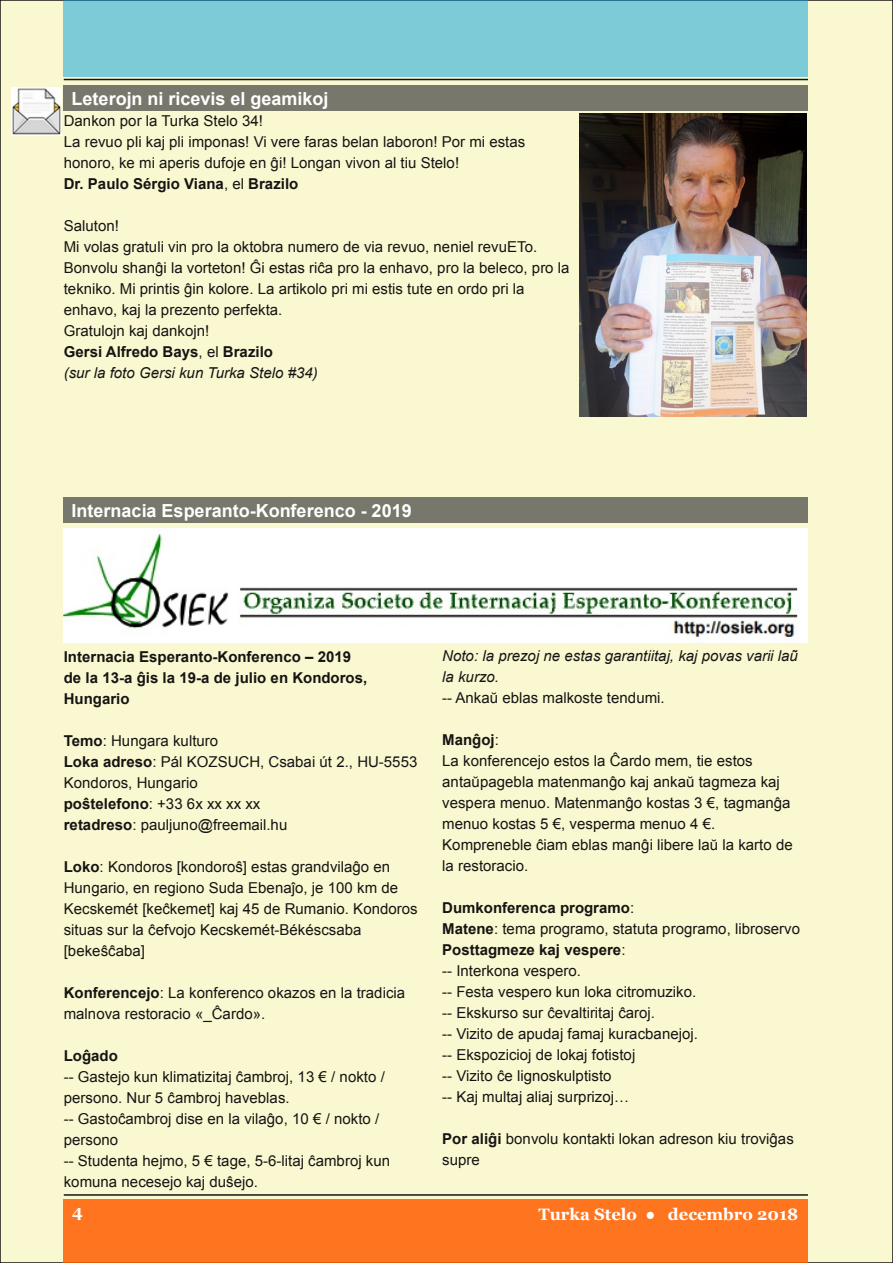
<style>
.page{position:relative;width:893px;height:1263px;background:#faf8d0}
.page>*{position:absolute;margin:0;border:0;box-sizing:border-box;transform-origin:0 0}
.t1{font:700 18px "Arial";color:#fff}
.t2{font:700 16.5px "Georgia";color:#fff}
.t3{font:15px/21px "Arial";letter-spacing:.005em;color:#161413}
.t4{font:700 15px/21px "Arial";color:#161413}
.t5{font:italic 15px/21px "Arial";letter-spacing:.005em;color:#161413}
.s1{font-weight:700}
.s2{font-style:italic}
</style>
<div class="page">
<div style="left:64px;top:1199px;width:744px;height:64px;background:#fe741f"></div>
<hr style="left:64px;top:1194px;width:744px;height:2px;background:#161413">
<div style="left:64px;top:0;width:744px;height:77px;background:#7dcbd7"></div>
<hr style="left:64px;top:79px;width:744px;height:1px;background:#161413">
<img style="left:64px;top:529px;width:744px;height:114px">
<div style="left:64px;top:85px;width:744px;height:26px;background:#78776b"></div>
<img style="left:12px;top:88px;width:49px;height:47px">
<img style="left:579px;top:113px;width:228px;height:304px">
<div style="left:64px;top:497px;width:744px;height:26px;background:#78776b"></div>
<p class="t1" style="left:72px;top:88px;width:258px">Leterojn ni ricevis el geamikoj</p>
<p class="t3" style="left:64px;top:110px;width:463px">Dankon por la Turka Stelo 34!<br>La revuo pli kaj pli imponas! Vi vere faras belan laboron! Por mi estas honoro, ke mi aperis dufoje en ĝi! Longan vivon al tiu Stelo!<br><span class="s1">Dr. Paulo Sérgio Viana</span>, el <span class="s1">Brazilo</span></p>
<p class="t3" style="left:64px;top:215px;width:507px">Saluton!<br>Mi volas gratuli vin pro la oktobra numero de via revuo, neniel revuETo.<br>Bonvolu shanĝi la vorteton! Ĝi estas riĉa pro la enhavo, pro la beleco, pro la tekniko. Mi printis ĝin kolore. La artikolo pri mi estis tute en ordo pri la enhavo, kaj la prezento perfekta.<br>Gratulojn kaj dankojn!<br><span class="s1">Gersi Alfredo Bays</span>, el <span class="s1">Brazilo<br></span><span class="s2">(sur la foto Gersi kun Turka Stelo #34)</span></p>
<p class="t1" style="left:72px;top:501px;width:342px">Internacia Esperanto-Konferenco - 2019</p>
<p class="t4" style="left:64px;top:646px;width:305px">Internacia Esperanto-Konferenco – 2019 de la 13-a ĝis la 19-a de julio en Kondoros,<br>Hungario</p>
<p class="t3" style="left:64px;top:730px;width:355px"><span class="s1">Temo</span>: Hungara kulturo<br><span class="s1">Loka adreso</span>: Pál KOZSUCH, Csabai út 2., HU-5553<br>Kondoros, Hungario<br><span class="s1">poŝtelefono</span>: +33 6x xx xx xx<br><span class="s1">retadreso</span>: pauljuno@freemail.hu</p>
<p class="t3" style="left:64px;top:856px;width:355px"><span class="s1">Loko</span>: Kondoros [kondoroŝ] estas grandvilaĝo en Hungario, en regiono Suda Ebenaĵo, je 100 km de Kecskemét [keĉkemet] kaj 45 de Rumanio. Kondoros situas sur la ĉefvojo Kecskemét-Békéscsaba [bekeŝĉaba]</p>
<p class="t3" style="left:64px;top:982px;width:343px"><span class="s1">Konferencejo</span>: La konferenco okazos en la tradicia malnova restoracio «_Ĉardo».</p>
<p class="t4" style="left:64px;top:1045px;width:56px">Loĝado</p>
<p class="t3" style="left:64px;top:1066px;width:328px">-- Gastejo kun klimatizitaj ĉambroj, 13 € / nokto / persono. Nur 5 ĉambroj haveblas.<br>-- Gastoĉambroj dise en la vilaĝo, 10 € / nokto / persono<br>-- Studenta hejmo, 5 € tage, 5-6-litaj ĉambroj kun komuna necesejo kaj duŝejo.</p>
<p class="t5" style="left:442px;top:646px;width:357px">Noto: la prezoj ne estas garantiitaj, kaj povas varii laũ la kurzo.</p>
<p class="t3" style="left:442px;top:688px;width:224px">-- Ankaŭ eblas malkoste tendumi.</p>
<p class="t3" style="left:442px;top:730px;width:352px"><span class="s1">Manĝoj</span>:<br>La konferencejo estos la Ĉardo mem, tie estos antaŭpagebla matenmanĝo kaj ankaŭ tagmeza kaj vespera menuo. Matenmanĝo kostas 3 €, tagmanĝa menuo kostas 5 €, vesperma menuo 4 €.<br>Kompreneble ĉiam eblas manĝi libere laŭ la karto de la restoracio.</p>
<p class="t3" style="left:442px;top:898px;width:359px"><span class="s1">Dumkonferenca programo</span>:<br><span class="s1">Matene</span>: tema programo, statuta programo, libroservo <span class="s1">Posttagmeze kaj vespere</span>:<br>-- Interkona vespero.<br>-- Festa vespero kun loka citromuziko.<br>-- Ekskurso sur ĉevaltiritaj ĉaroj.<br>-- Vizito de apudaj famaj kuracbanejoj.<br>-- Ekspozicioj de lokaj fotistoj<br>-- Vizito ĉe lignoskulptisto<br>-- Kaj multaj aliaj surprizoj…</p>
<p class="t3" style="left:442px;top:1129px;width:353px"><span class="s1">Por aliĝi</span> bonvolu kontakti lokan adreson kiu troviĝas supre</p>
<p class="t2" style="left:72px;top:1201px;width:12px">4</p>
<p class="t2" style="left:539px;top:1204px;width:261px">Turka Stelo ● decembro 2018</p>
</div>
